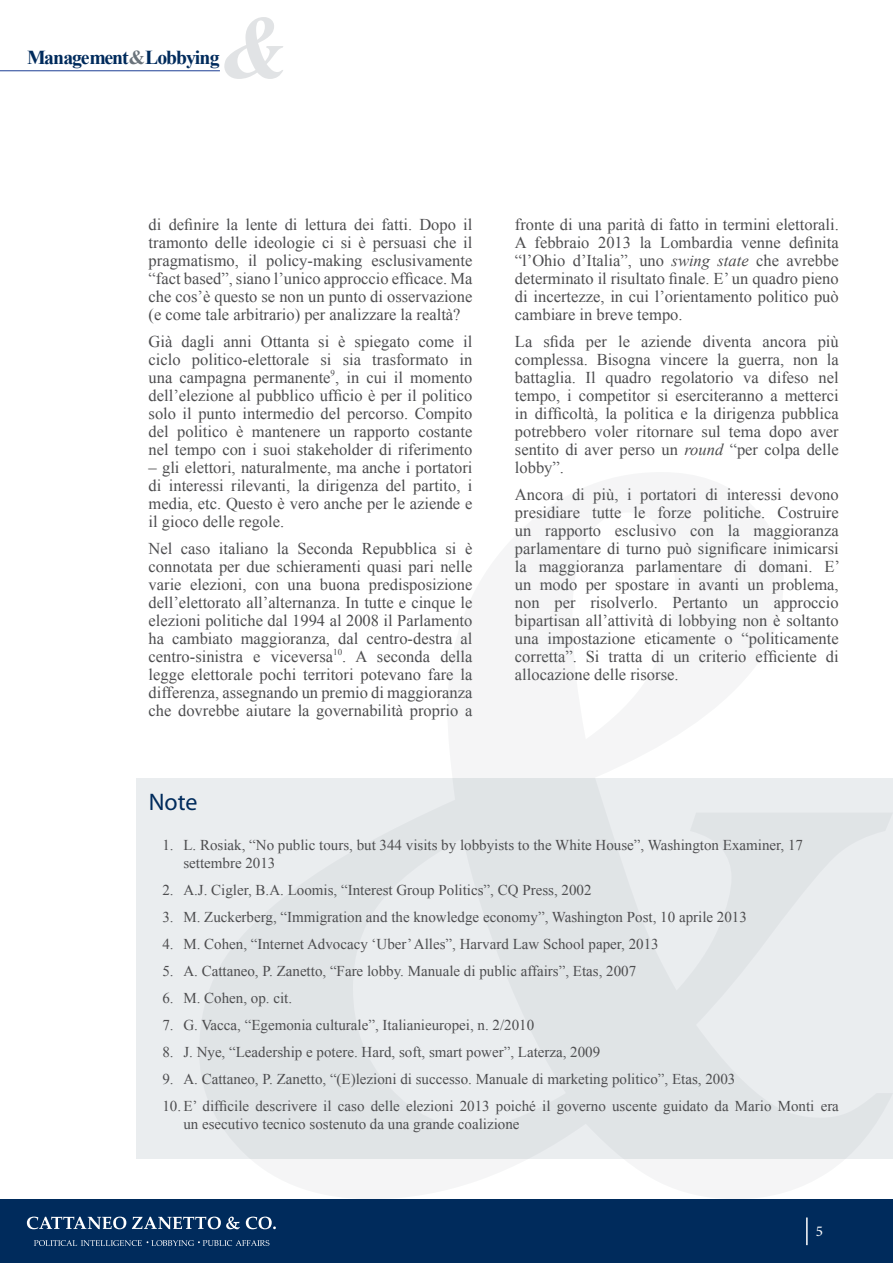
<style>
.page{position:relative;width:893px;height:1263px;background:#fff}
.page>*{position:absolute;margin:0;border:0;box-sizing:border-box;transform-origin:0 0}
.t1{font:24px "Myriad Pro";color:#002b5c}
.t2{font:700 19.8px "Times New Roman";letter-spacing:-.05em;color:#002b5c}
.t3{font:16.5px/18px "Times New Roman";color:#4d4d4f;text-align:justify}
.t4{font:15px/18px "Times New Roman";color:#4d4d4f}
.t5{font:15px "Minion Pro";color:#fff}
.t6{font:9px "Times New Roman";color:#4d4d4f}
.s1{color:#6a737b}
.s2{font-style:italic}
</style>
<div class="page">
<svg style="left:224px;top:17px;width:59px;height:62px"></svg>
<hr style="left:0;top:71px;width:220px;height:1px;background:#1c3e94">
<div style="left:0;top:1199px;width:893px;height:64px;background:#002b5c"></div>
<hr style="left:806px;top:1217px;width:2px;height:28px;background:#fff">
<svg style="left:27px;top:1216px;width:99px;height:13px"></svg>
<svg style="left:132px;top:1216px;width:108px;height:13px"></svg>
<svg style="left:246px;top:1216px;width:30px;height:13px"></svg>
<svg style="left:34px;top:1240px;width:235px;height:6px"></svg>
<div style="left:137px;top:778px;width:756px;height:381px;background:#eaedef"></div>
<p class="t2" style="left:27px;top:43px;width:194px">Management<span class="s1">&amp;</span>Lobbying</p>
<p class="t3" style="left:149px;top:215px;width:325px">di definire la lente di lettura dei fatti. Dopo il tramonto delle ideologie ci si è persuasi che il pragmatismo, il policy-making esclusivamente “fact based”, siano l’unico approccio efficace. Ma che cos’è questo se non un punto di osservazione (e come tale arbitrario) per analizzare la realtà?</p>
<p class="t3" style="left:149px;top:332px;width:325px">Già dagli anni Ottanta si è spiegato come il ciclo politico-elettorale si sia trasformato in una campagna permanente , in cui il momento</p>
<p class="t6" style="left:331px;top:367px;width:6px">9</p>
<p class="t3" style="left:149px;top:386px;width:325px">dell’elezione al pubblico ufficio è per il politico solo il punto intermedio del percorso. Compito del politico è mantenere un rapporto costante nel tempo con i suoi stakeholder di riferimento</p>
<p class="t3" style="left:149px;top:458px;width:325px">– gli elettori, naturalmente, ma anche i portatori di interessi rilevanti, la dirigenza del partito, i media, etc. Questo è vero anche per le aziende e il gioco delle regole.</p>
<p class="t3" style="left:149px;top:539px;width:325px">Nel caso italiano la Seconda Repubblica si è connotata per due schieramenti quasi pari nelle varie elezioni, con una buona predisposizione dell’elettorato all’alternanza. In tutte e cinque le elezioni politiche dal 1994 al 2008 il Parlamento ha cambiato maggioranza, dal centro-destra al centro-sinistra e viceversa</p>
<p class="t6" style="left:333px;top:646px;width:10px">10</p>
<p class="t3" style="left:149px;top:647px;width:325px;text-indent:194px">. A seconda della legge elettorale pochi territori potevano fare la differenza, assegnando un premio di maggioranza che dovrebbe aiutare la governabilità proprio a</p>
<p class="t3" style="left:515px;top:215px;width:325px">fronte di una parità di fatto in termini elettorali.<br>A febbraio 2013 la Lombardia venne definita “l’Ohio d’Italia”, uno <span class="s2">swing state</span> che avrebbe determinato il risultato finale. E’ un quadro pieno di incertezze, in cui l’orientamento politico può cambiare in breve tempo.</p>
<p class="t3" style="left:515px;top:332px;width:325px">La sfida per le aziende diventa ancora più complessa. Bisogna vincere la guerra, non la battaglia. Il quadro regolatorio va difeso nel tempo, i competitor si eserciteranno a metterci in difficoltà, la politica e la dirigenza pubblica potrebbero voler ritornare sul tema dopo aver sentito di aver perso un <span class="s2">round</span> “per colpa delle lobby”.</p>
<p class="t3" style="left:515px;top:485px;width:327px">Ancora di più, i portatori di interessi devono presidiare tutte le forze politiche. Costruire un rapporto esclusivo con la maggioranza parlamentare di turno può significare inimicarsi la maggioranza parlamentare di domani. E’ un modo per spostare in avanti un problema, non per risolverlo. Pertanto un approccio bipartisan all’attività di lobbying non è soltanto una impostazione eticamente o “politicamente corretta”. Si tratta di un criterio efficiente di allocazione delle risorse.</p>
<h1 class="t1" style="left:149px;top:789px;width:50px">Note</h1>
<p class="t4" style="left:183px;top:835px;width:621px;text-indent:-21px">1. L. Rosiak, “No public tours, but 344 visits by lobbyists to the White House”, Washington Examiner, 17 settembre 2013</p>
<p class="t4" style="left:162px;top:880px;width:431px">2. A.J. Cigler, B.A. Loomis, “Interest Group Politics”, CQ Press, 2002</p>
<p class="t4" style="left:162px;top:907px;width:586px">3. M. Zuckerberg, “Immigration and the knowledge economy”, Washington Post, 10 aprile 2013</p>
<p class="t4" style="left:162px;top:934px;width:498px">4. M. Cohen, “Internet Advocacy ‘Uber’ Alles”, Harvard Law School paper, 2013</p>
<p class="t4" style="left:162px;top:961px;width:475px">5. A. Cattaneo, P. Zanetto, “Fare lobby. Manuale di public affairs”, Etas, 2007</p>
<p class="t4" style="left:162px;top:988px;width:131px">6. M. Cohen, op. cit.</p>
<p class="t4" style="left:162px;top:1015px;width:373px">7. G. Vacca, “Egemonia culturale”, Italianieuropei, n. 2/2010</p>
<p class="t4" style="left:162px;top:1042px;width:439px">8. J. Nye, “Leadership e potere. Hard, soft, smart power”, Laterza, 2009</p>
<p class="t4" style="left:162px;top:1065px;width:678px;line-height:27px">9. A. Cattaneo, P. Zanetto, “(E)lezioni di successo. Manuale di marketing politico”, Etas, 2003<br>10.E’ difficile descrivere il caso delle elezioni 2013 poiché il governo uscente guidato da Mario Monti era</p>
<p class="t4" style="left:183px;top:1114px;width:338px">un esecutivo tecnico sostenuto da una grande coalizione</p>
<p class="t5" style="left:816px;top:1222px;width:9px">5</p>
</div>
